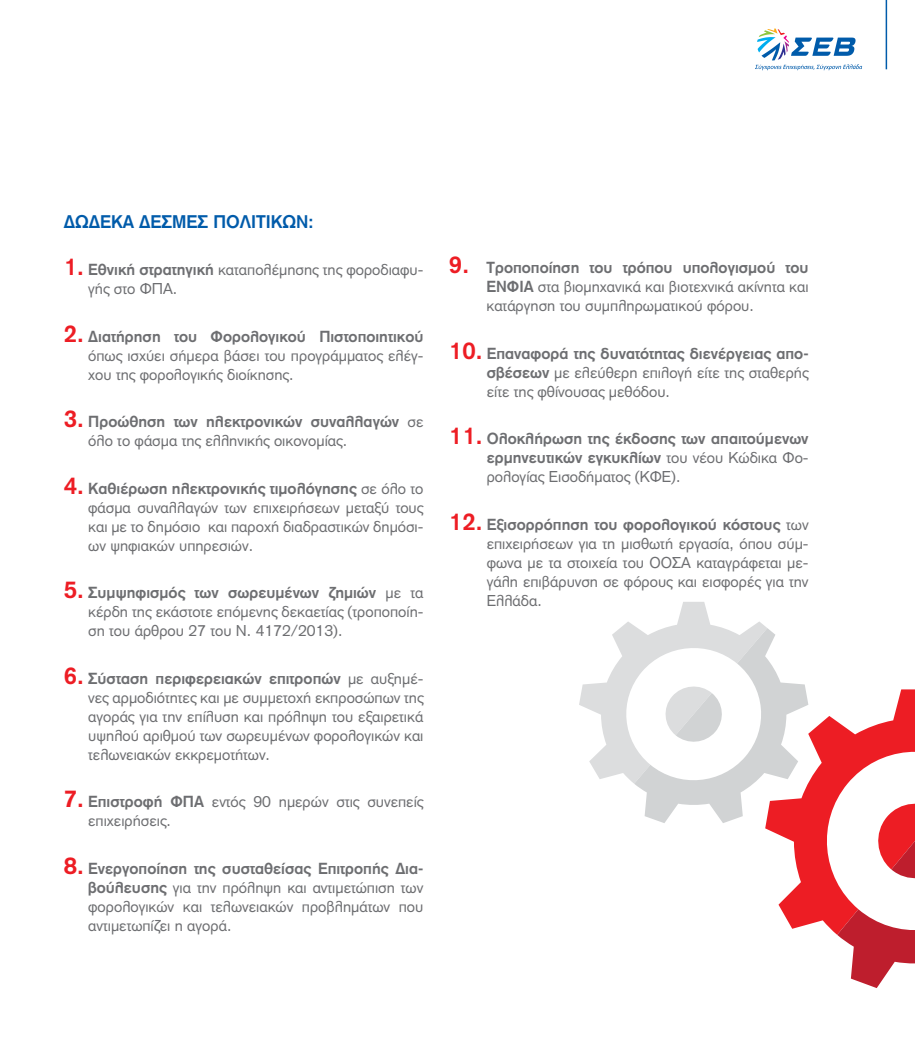
<style>
.page{position:relative;width:915px;height:1042px;background:#fff}
.page>*{position:absolute;margin:0;border:0;box-sizing:border-box;transform-origin:0 0}
.t1{font:700 18px "PF Akzidenz";color:#005baa}
.t2{font:15.75px/18.9px "PF Akzidenz";color:#6d6e71;text-align:justify}
.t3{font:700 15.75px/18.9px "PF Akzidenz";color:#6d6e71;text-align:justify}
.s1{font-weight:700;font-size:24px;color:#ed1d24}
.s2{font-weight:700}
.s3{font-size:24px;color:#ed1d24}
.s4{font-weight:400}
</style>
<div class="page">
<svg style="left:755px;top:28px;width:106px;height:42px"></svg>
<hr style="left:885px;top:0;width:1px;height:69px;background:#005baa">
<svg style="left:579px;top:602px;width:335px;height:386px"></svg>
<p class="t1" style="left:64px;top:211px;width:251px">∆Ω∆ΕΚΑ ∆ΕΣΜΕΣ ΠΟΛΙΤΙΚΩΝ:</p>
<p class="t2" style="left:88px;top:260px;width:336px;text-indent:-24px"><span class="s1">1.</span> <span class="s2">Εθνική στρατηγική</span> καταπολέµησης της φοροδιαφυ&shy;γής στο ΦΠΑ.</p>
<p class="t2" style="left:88px;top:327px;width:336px;text-indent:-24px"><span class="s1">2.</span> <span class="s2">∆ιατήρηση του Φορολογικού Πιστοποιητικού </span>όπως ισχύει σήµερα βάσει του προγράµµατος ελέγ&shy;χου της φορολογικής διοίκησης.</p>
<p class="t2" style="left:88px;top:412px;width:336px;text-indent:-24px"><span class="s1">3.</span> <span class="s2">Προώθηση των ηλεκτρονικών συναλλαγών</span> σε όλο το φάσµα της ελληνικής οικονοµίας.</p>
<p class="t2" style="left:88px;top:479px;width:336px;text-indent:-24px"><span class="s1">4.</span> <span class="s2">Καθιέρωση ηλεκτρονικής τιµολόγησης</span> σε όλο το φάσµα συναλλαγών των επιχειρήσεων µεταξύ τους και µε το δηµόσιο και παροχή διαδραστικών δηµόσι&shy;ων ψηφιακών υπηρεσιών.</p>
<p class="t2" style="left:88px;top:583px;width:336px;text-indent:-24px"><span class="s1">5.</span> <span class="s2">Συµψηφισµός των σωρευµένων ζηµιών</span> µε τα κέρδη της εκάστοτε επόµενης δεκαετίας (τροποποίη&shy;ση του άρθρου 27 του Ν. 4172/2013).</p>
<p class="t2" style="left:88px;top:669px;width:337px;text-indent:-24px"><span class="s1">6.</span> <span class="s2">Σύσταση περιφερειακών επιτροπών</span> µε αυξηµέ&shy;νες αρµοδιότητες και µε συµµετοχή εκπροσώπων της αγοράς για την επίλυση και πρόληψη του εξαιρετικά υψηλού αριθµού των σωρευµένων φορολογικών και τελωνειακών εκκρεµοτήτων.</p>
<p class="t2" style="left:88px;top:792px;width:336px;text-indent:-24px"><span class="s1">7.</span> <span class="s2">Επιστροφή ΦΠΑ</span> εντός 90 ηµερών στις συνεπείς επιχειρήσεις.</p>
<p class="t2" style="left:88px;top:859px;width:336px;text-indent:-24px"><span class="s1">8.</span> <span class="s2">Ενεργοποίηση της συσταθείσας Επιτροπής ∆ια&shy;βούλευσης</span> για την πρόληψη και αντιµετώπιση των φορολογικών και τελωνειακών προβληµάτων που αντιµετωπίζει η αγορά.</p>
<p class="t2" style="left:486px;top:258px;width:323px;text-indent:-37px"><span class="s1">9.</span> <span class="s2">Τροποποίηση του τρόπου υπολογισµού του ΕΝΦΙΑ</span> στα βιοµηχανικά και βιοτεχνικά ακίνητα και κατάργηση του συµπληρωµατικού φόρου.</p>
<p class="t2" style="left:486px;top:344px;width:323px;text-indent:-38px"><span class="s1">10.</span> <span class="s2">Επαναφορά της δυνατότητας διενέργειας απο&shy;σβέσεων</span> µε ελεύθερη επιλογή είτε της σταθερής είτε της φθίνουσας µεθόδου.</p>
<p class="t3" style="left:486px;top:429px;width:323px;text-indent:-38px"><span class="s3">11.</span> Ολοκλήρωση της έκδοσης των απαιτούµενων ερµηνευτικών εγκυκλίων <span class="s4">του νέου Κώδικα Φο&shy;ρολογίας Εισοδήµατος (ΚΦΕ).</span></p>
<p class="t2" style="left:486px;top:515px;width:323px;text-indent:-38px"><span class="s1">12.</span> <span class="s2">Εξισορρόπηση του φορολογικού κόστους</span> των επιχειρήσεων για τη µισθωτή εργασία, όπου σύµ&shy;φωνα µε τα στοιχεία του ΟΟΣΑ καταγράφεται µε&shy;γάλη επιβάρυνση σε φόρους και εισφορές για την Ελλάδα.</p>
</div>
